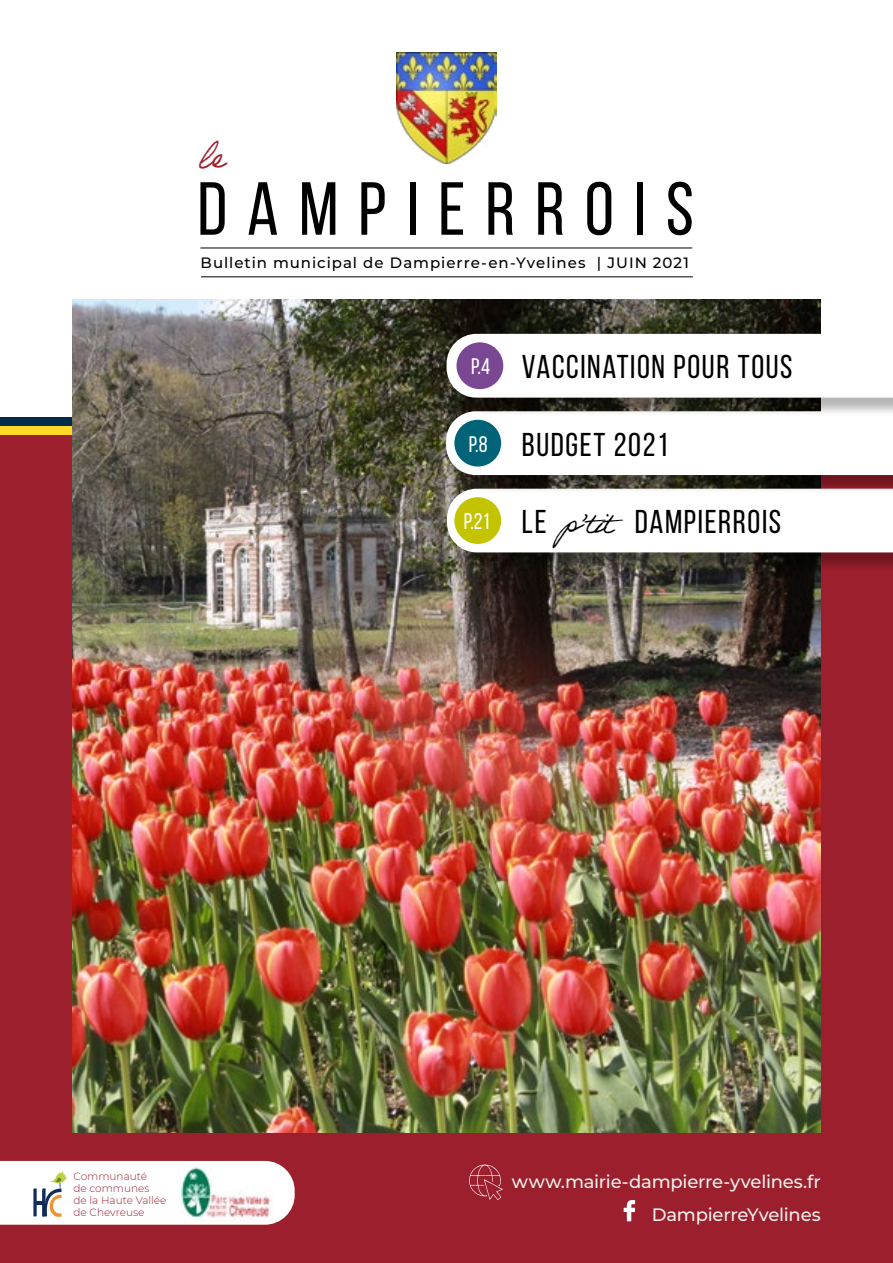
<style>
.page{position:relative;width:893px;height:1263px;background:#fff}
.page>*{position:absolute;margin:0;border:0;box-sizing:border-box;transform-origin:0 0}
.t1{font:75px "Bebas Neue";letter-spacing:.265em;color:#000}
.t2{font:36px "Adobe Handwriting Ernie";color:#9c1f2d}
.t3{font:33px "Bebas Neue";letter-spacing:.05em;color:#000}
.t4{font:500 18px/33.2px "Montserrat";letter-spacing:-.015em;color:#efefea;text-align:right}
.t5{font:500 15px "Montserrat";letter-spacing:.065em;color:#000}
.t6{font:300 10.5px/12px "Montserrat";color:#9c1f2d}
.s1{font-size:22.5px;color:#fff}
.s2{font-family:"Adobe Handwriting Ernie";font-size:30px}
</style>
<div class="page">
<div style="left:0;top:432px;width:893px;height:831px;background:#9c1f2d"></div>
<div style="left:0;top:426px;width:893px;height:9px;background:#ffd828"></div>
<div style="left:0;top:417px;width:893px;height:9px;background:#002b4a"></div>
<img style="left:72px;top:299px;width:749px;height:834px">
<svg style="left:624px;top:1200px;width:11px;height:21px"></svg>
<svg style="left:469px;top:1164px;width:34px;height:36px"></svg>
<svg style="left:0;top:1161px;width:295px;height:64px;background:#ecebea"></svg>
<div style="left:450px;top:491px;width:443px;height:80px;background:#000;opacity:.29"></div>
<div style="left:447px;top:489px;width:446px;height:63px;background:#fff"></div>
<div style="left:454px;top:497px;width:47px;height:47px;background:#c3c300;border-radius:50%"></div>
<div style="left:449px;top:414px;width:444px;height:79px;background:#000;opacity:.29"></div>
<div style="left:446px;top:411px;width:447px;height:64px;background:#fff"></div>
<div style="left:454px;top:420px;width:47px;height:46px;background:#006378;border-radius:50%"></div>
<div style="left:449px;top:336px;width:444px;height:80px;background:#000;opacity:.29"></div>
<svg style="left:447px;top:334px;width:446px;height:64px"></svg>
<div style="left:456px;top:342px;width:47px;height:47px;background:#7a4893;border-radius:50%"></div>
<img style="left:396px;top:52px;width:101px;height:112px">
<hr style="left:201px;top:276px;width:492px;height:1px;background:#000">
<hr style="left:200px;top:248px;width:492px;height:1px;background:#000">
<p class="t2" style="left:198px;top:135px;width:29px">le</p>
<h1 class="t1" style="left:197px;top:168px;width:498px">DAMPIERROIS</h1>
<p class="t5" style="left:201px;top:252px;width:490px">Bulletin municipal de Dampierre-en-Yvelines | JUIN 2021</p>
<p class="t3" style="left:471px;top:349px;width:323px"><span class="s1">P.4</span> VACCINATION POUR TOUS</p>
<p class="t3" style="left:469px;top:426px;width:201px"><span class="s1">P.8</span> BUDGET 2021</p>
<p class="t3" style="left:464px;top:504px;width:319px"><span class="s1">P.21</span> LE <span class="s2">p’tit</span> DAMPIERROIS</p>
<p class="t6" style="left:73px;top:1170px;width:95px">Communauté<br>de communes<br>de la Haute Vallée de Chevreuse</p>
<p class="t4" style="left:512px;top:1164px;width:310px">www.mairie-dampierre-yvelines.fr<br>DampierreYvelines</p>
</div>
